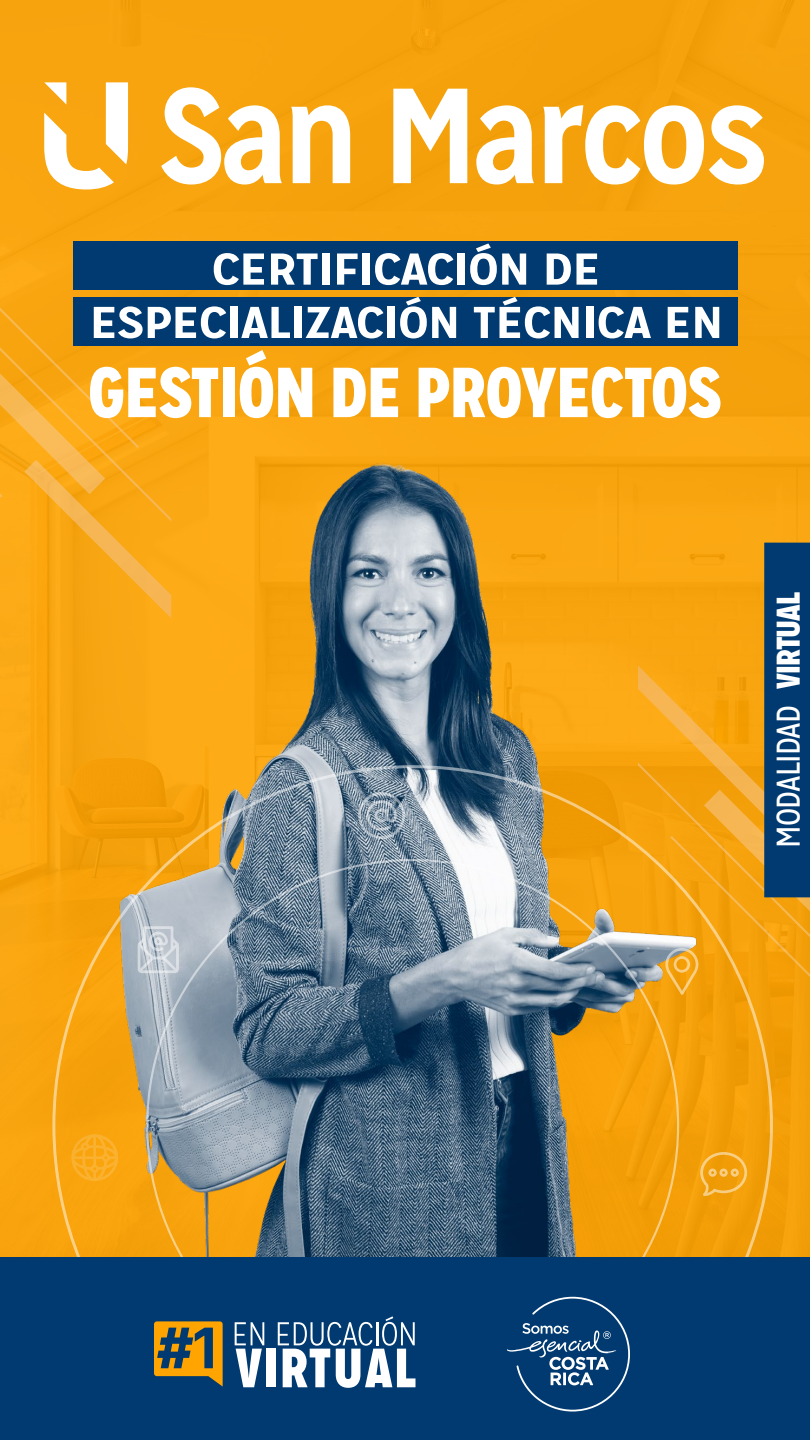
<style>
.page{position:relative;width:810px;height:1440px;background:#fff}
.page>*{position:absolute;margin:0;border:0;box-sizing:border-box;transform-origin:0 0}
.t1{font:900 70.57px "Mission Gothic";color:#fff}
.t2{font:700 44.47px/53.4px "Mission Gothic";letter-spacing:-.025em;color:#fff;text-align:center;scale:1.24 1}
.t3{font:32.85px "Mission Gothic";letter-spacing:-.025em;color:#fff}
.s1{font-weight:900}
</style>
<div class="page">
<div style="left:0;top:0;width:810px;height:1257px;background:#f7a30e"></div>
<svg style="left:0;top:308px;width:171px;height:310px;background:#f9a91c"></svg>
<img style="left:54px;top:348px;width:680px;height:417px">
<svg style="left:44px;top:82px;width:84px;height:107px"></svg>
<svg style="left:161px;top:87px;width:121px;height:98px"></svg>
<svg style="left:291px;top:105px;width:59px;height:78px"></svg>
<svg style="left:393px;top:89px;width:74px;height:94px"></svg>
<svg style="left:476px;top:105px;width:58px;height:80px"></svg>
<svg style="left:543px;top:105px;width:221px;height:80px"></svg>
<svg style="left:52px;top:765px;width:721px;height:492px;background:#a38f60"></svg>
<div style="left:0;top:1257px;width:810px;height:183px;background:#003a70"></div>
<svg style="left:154px;top:1321px;width:69px;height:66px"></svg>
<svg style="left:235px;top:1322px;width:29px;height:65px"></svg>
<div style="left:266px;top:1349px;width:10px;height:38px;background:#fff"></div>
<svg style="left:278px;top:1316px;width:138px;height:72px"></svg>
<svg style="left:638px;top:543px;width:172px;height:452px;background:#c18f2c"></svg>
<svg style="left:507px;top:1297px;width:123px;height:115px"></svg>
<div style="left:73px;top:242px;width:665px;height:48px;background:#003a70"></div>
<div style="left:73px;top:297px;width:665px;height:49px;background:#003a70"></div>
<p class="t2" style="left:89px;top:242px;width:513px">CERTIFICACIÓN DE<br>ESPECIALIZACIÓN TÉCNICA EN</p>
<h1 class="t1" style="left:89px;top:346px;width:634px">GESTIÓN DE PROYECTOS</h1>
<p class="t3" style="left:769px;top:848px;width:258px;rotate:-90deg">MODALIDAD <span class="s1">VIRTUAL</span></p>
</div>
